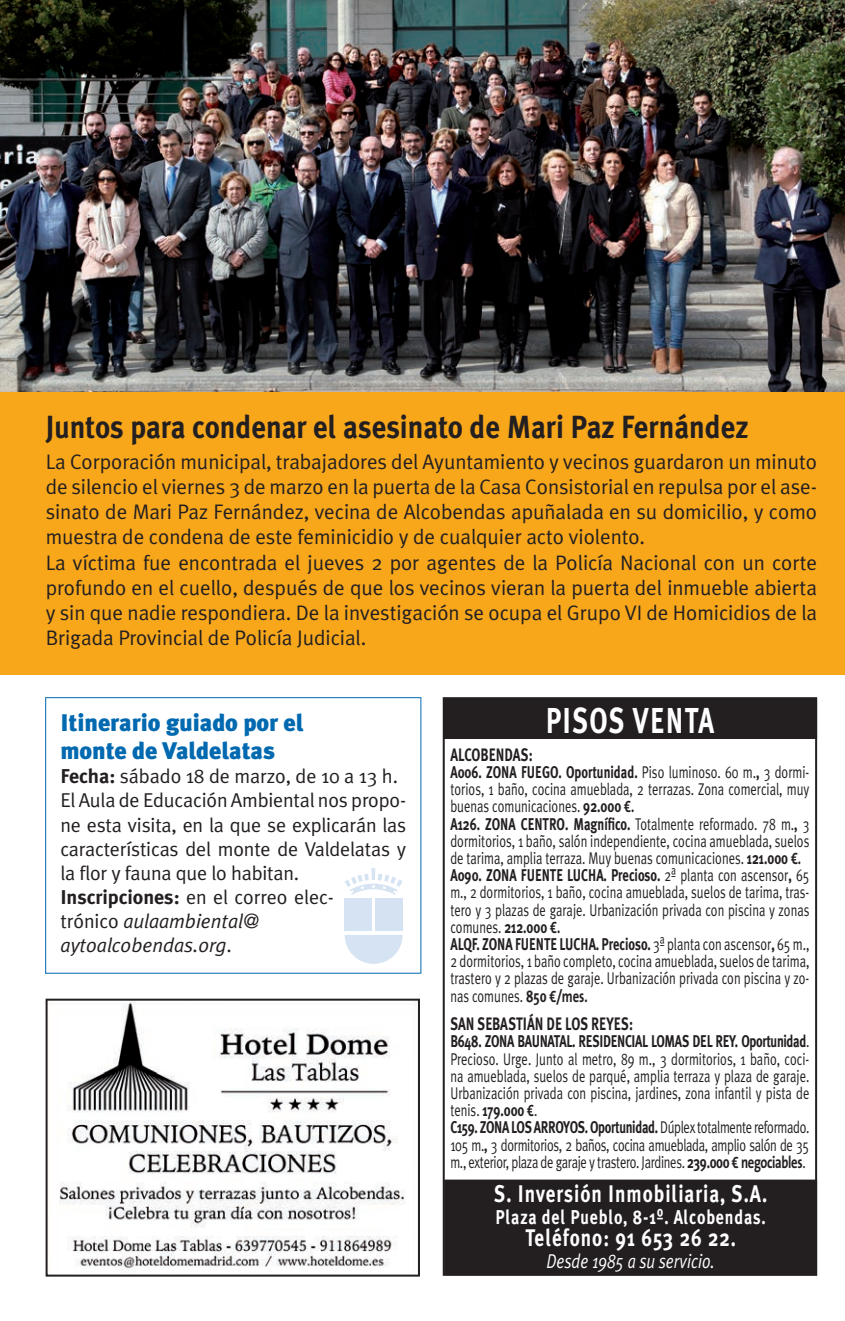
<style>
.page{position:relative;width:845px;height:1321px;background:#fff}
.page>*{position:absolute;margin:0;border:0;box-sizing:border-box;transform-origin:0 0}
.t1{font:700 36px "Meta Plus";letter-spacing:.05em;color:#fff;scale:.75 1}
.t2{font:700 32px "Meta Plus";color:#231f20;scale:.9 1}
.t3{font:700 24px "Meta Plus";letter-spacing:.05em;color:#fff;scale:.8 1}
.t4{font:900 24px "Meta Plus";letter-spacing:-.005em;color:#0169b0}
.t5{font:21px/25.2px "Meta Plus Normal";letter-spacing:-.005em;color:#231f20}
.t6{font:20px/24px "Meta Plus Normal";letter-spacing:-.01em;color:#231f20}
.t7{font:700 20px "Meta Plus";letter-spacing:.05em;color:#fff;scale:.8 1}
.t8{font:italic 20px "Meta Plus Normal";color:#fff;scale:.8 1}
.t9{font:18px "Meta Plus Bold Caps";color:#231f20;scale:.74 1}
.t10{font:17px/17.2px "Meta Plus Normal";color:#231f20;text-align:justify;scale:.74 1}
.t11{font:700 17px "Meta Plus";color:#231f20;scale:.74 1}
.t12{font:17px/17.2px "Meta Plus Normal";letter-spacing:-.025em;color:#231f20;scale:.74 1}
.t13{font:700 17px "Meta Plus";letter-spacing:-.025em;color:#231f20;scale:.74 1}
.s1{font-family:"Meta Plus";font-weight:700}
.s2{font-style:italic}
.s3{font-family:"Meta Plus Normal";font-weight:400}
.s4{font-family:"The Sans B7";font-weight:700}
</style>
<div class="page">
<div style="left:0;top:0;width:845px;height:674px;background:#f8a71b"></div>
<img style="left:0;top:0;width:845px;height:391px">
<svg style="left:442px;top:697px;width:375px;height:578px"></svg>
<div style="left:444px;top:1179px;width:373px;height:96px;background:#231f20"></div>
<div style="left:443px;top:698px;width:374px;height:41px;background:#231f20"></div>
<svg style="left:46px;top:998px;width:374px;height:278px"></svg>
<svg style="left:45px;top:697px;width:376px;height:276px"></svg>
<div style="left:344px;top:898px;width:28px;height:32px;background:#d6e3f3"></div>
<svg style="left:371px;top:868px;width:4px;height:5px"></svg>
<svg style="left:344px;top:873px;width:58px;height:21px"></svg>
<svg style="left:344px;top:934px;width:58px;height:29px"></svg>
<div style="left:375px;top:898px;width:28px;height:32px;background:#d4e2f2"></div>
<h2 class="t2" style="left:46px;top:408px;width:782px">Juntos para condenar el asesinato de Mari Paz Fernández</h2>
<p class="t5" style="left:46px;top:448px;width:773px">La Corporación municipal, trabajadores del Ayuntamiento y vecinos guardaron un minuto de silencio el viernes 3 de marzo en la puerta de la Casa Consistorial en repulsa por el ase&shy;sinato de Mari Paz Fernández, vecina de Alcobendas apuñalada en su domicilio, y como muestra de condena de este feminicidio y de cualquier acto violento.<br>La víctima fue encontrada el jueves 2 por agentes de la Policía Nacional con un corte profundo en el cuello, después de que los vecinos vieran la puerta del inmueble abierta y sin que nadie respondiera. De la investigación se ocupa el Grupo VI de Homicidios de la Brigada Provincial de Policía Judicial.</p>
<h3 class="t4" style="left:60px;top:708px;width:245px">Itinerario guiado por el</h3>
<h1 class="t1" style="left:546px;top:699px;width:226px">PISOS VENTA</h1>
<h3 class="t4" style="left:60px;top:737px;width:216px">monte de Valdelatas</h3>
<p class="t6" style="left:60px;top:764px;width:347px"><span class="s1">Fecha:</span> sábado 18 de marzo, de 10 a 13 h.<br>El Aula de Educación Ambiental nos propo&shy;ne esta visita, en la que se explicarán las características del monte de Valdelatas y la flor y fauna que lo habitan.<br><span class="s1">Inscripciones:</span> en el correo elec-<br>trónico <span class="s2">aulaambiental@ aytoalcobendas.org</span>.</p>
<p class="t9" style="left:450px;top:744px;width:113px">ALCOBENDAS:</p>
<p class="t11" style="left:450px;top:762px;width:486px">A006. ZONA FUEGO. Oportunidad. <span class="s3">Piso luminoso. 60 m.</span>, <span class="s3">3 dormi-</span></p>
<p class="t10" style="left:450px;top:780px;width:486px">torios, 1 baño, cocina amueblada, 2 terrazas. Zona comercial, muy buenas comunicaciones. <span class="s1">92.000</span> <span class="s4">€.</span></p>
<p class="t11" style="left:450px;top:813px;width:486px">A126. ZONA CENTRO. Magnífico. <span class="s3">Totalmente reformado. 78 m.</span>, <span class="s3">3</span></p>
<p class="t10" style="left:450px;top:832px;width:486px">dormitorios, 1 baño, salón independiente, cocina amueblada, suelos de tarima, amplia terraza. Muy buenas comunicaciones. <span class="s1">121.000</span> <span class="s4">€.</span></p>
<p class="t11" style="left:450px;top:865px;width:486px">A090. ZONA FUENTE LUCHA. Precioso. <span class="s3">2ª planta con ascensor</span>, <span class="s3">65</span></p>
<p class="t10" style="left:450px;top:883px;width:486px">m., 2 dormitorios, 1 baño, cocina amueblada, suelos de tarima, tras&shy;tero y 3 plazas de garaje. Urbanización privada con piscina y zonas comunes. <span class="s1">212.000</span> <span class="s4">€.</span></p>
<p class="t11" style="left:450px;top:934px;width:486px">ALQF. ZONA FUENTE LUCHA. Precioso. <span class="s3">3ª planta con ascensor</span>, <span class="s3">65 m.,</span></p>
<p class="t10" style="left:450px;top:952px;width:486px">2 dormitorios, 1 baño completo, cocina amueblada, suelos de tarima, trastero y 2 plazas de garaje. Urbanización privada con piscina y zo&shy;nas comunes. <span class="s1">850</span> <span class="s4">€/mes.</span></p>
<p class="t9" style="left:450px;top:1013px;width:248px">SAN SEBASTIÁN DE LOS REYES:</p>
<p class="t13" style="left:450px;top:1031px;width:486px">B648. ZONA BAUNATAL. RESIDENCIAL LOMAS DEL REY. Oportunidad<span class="s3">.</span></p>
<p class="t10" style="left:450px;top:1049px;width:486px">Precioso. Urge. Junto al metro, 89 m., 3 dormitorios, 1 baño, coci&shy;na amueblada, suelos de parqué, amplia terraza y plaza de garaje.<br>Urbanización privada con piscina, jardines, zona infantil y pista de tenis. <span class="s1">179.000</span> <span class="s4">€</span>.</p>
<p class="t13" style="left:450px;top:1117px;width:486px">C159. ZONA LOS ARROYOS. Oportunidad. <span class="s3">Dúplex totalmente reformado.</span></p>
<p class="t12" style="left:450px;top:1135px;width:486px">105 m.<span class="s1">,</span> 3 dormitorios, 2 baños, cocina amueblada, amplio salón de 35 m., exterior, plaza de garaje y trastero. Jardines. <span class="s1">239.000</span> <span class="s4">€ negociables</span>.</p>
<h3 class="t3" style="left:494px;top:1179px;width:343px">S. Inversión Inmobiliaria, S.A.</h3>
<p class="t7" style="left:495px;top:1205px;width:339px">Plaza del Pueblo, 8-1º. Alcobendas.</p>
<h3 class="t3" style="left:525px;top:1223px;width:264px">Teléfono: 91 653 26 22.</h3>
<p class="t8" style="left:546px;top:1249px;width:212px">Desde 1985 a su servicio.</p>
</div>
